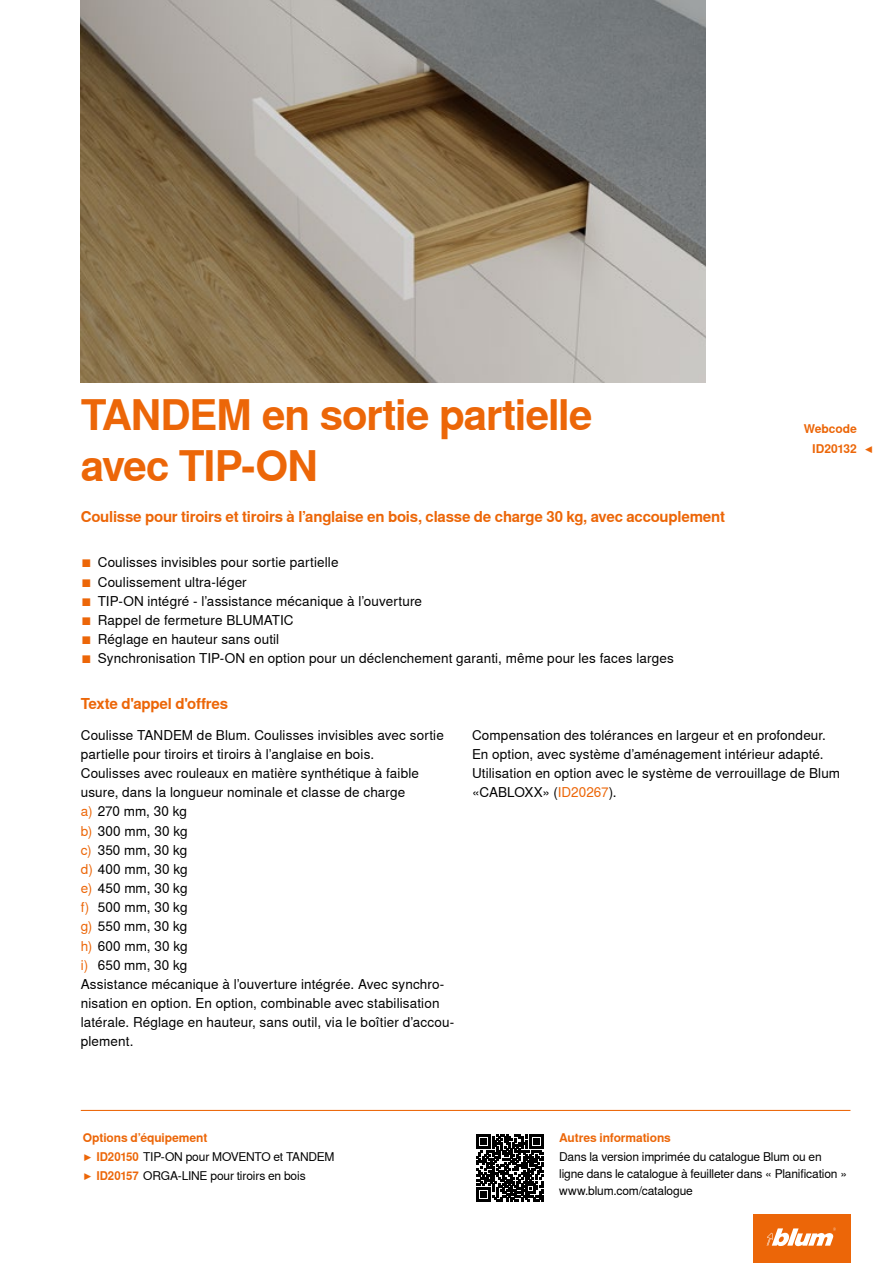
<style>
.page{position:relative;width:893px;height:1263px;background:#fff}
.page>*{position:absolute;margin:0;border:0;box-sizing:border-box;transform-origin:0 0}
.CB_AF_Ueber_Tit2{font:700 42px/50.4px "Nimbus Sans Global";letter-spacing:-.03em;color:#ec6608}
.CB_AF_Ueber_Ber1o_li{font:700 15px "Nimbus Sans Global";letter-spacing:-.015em;color:#ec6608}
.CB_AF_FliesIMG_li{font:13.5px/19.2px "Nimbus Sans Global";letter-spacing:.01em;color:#000}
.CB_AF_Bes_IMG9{font:13.5px "Nimbus Sans Global";letter-spacing:.01em;color:#000}
.CB_AF_Fliess_li{font:12px/17px "Nimbus Sans Global";letter-spacing:-.01em;color:#000}
.CB_AF_Ueber_Ber2o_li{font:12px "Nimbus Sans Global";letter-spacing:-.015em;color:#000}
.CB_AF_Ueber_Ber2o_li-2{font:700 12px "Nimbus Sans Global";letter-spacing:-.01em;color:#ec6608}
.CB_AF_Ueber_Ber2o_re{font:700 12px "Nimbus Sans Global";letter-spacing:-.005em;color:#ec6608}
.s1{color:#ec6608}
.s2{font-weight:700;color:#ec6608}
</style>
<div class="page">
<img style="left:81px;top:0;width:625px;height:383px">
<div style="left:753px;top:1214px;width:97px;height:49px;background:#ec6608"></div>
<svg style="left:767px;top:1227px;width:69px;height:19px"></svg>
<hr style="left:81px;top:1110px;width:769px;height:1px;background:#ec6608">
<svg style="left:476px;top:1134px;width:67px;height:67px"></svg>
<p class="CB_AF_Ueber_Tit2" style="left:81px;top:390px;width:513px">TANDEM en sortie partielle avec TIP-ON</p>
<p class="CB_AF_Ueber_Ber1o_li" style="left:81px;top:508px;width:646px">Coulisse pour tiroirs et tiroirs à l’anglaise en bois, classe de charge 30 kg, avec accouplement</p>
<p class="CB_AF_Bes_IMG9" style="left:81px;top:555px;width:259px"><span class="s1">■</span> Coulisses invisibles pour sortie partielle</p>
<p class="CB_AF_Bes_IMG9" style="left:81px;top:574px;width:168px"><span class="s1">■</span> Coulissement ultra-léger</p>
<p class="CB_AF_Bes_IMG9" style="left:81px;top:593px;width:343px"><span class="s1">■</span> TIP-ON intégré - l’assistance mécanique à l’ouverture</p>
<p class="CB_AF_Bes_IMG9" style="left:81px;top:612px;width:214px"><span class="s1">■</span> Rappel de fermeture BLUMATIC</p>
<p class="CB_AF_Bes_IMG9" style="left:81px;top:631px;width:200px"><span class="s1">■</span> Réglage en hauteur sans outil</p>
<p class="CB_AF_Bes_IMG9" style="left:81px;top:651px;width:594px"><span class="s1">■</span> Synchronisation TIP-ON en option pour un déclenchement garanti, même pour les faces larges</p>
<p class="CB_AF_Ueber_Ber1o_li" style="left:81px;top:695px;width:149px">Texte d'appel d'offres</p>
<p class="CB_AF_Ueber_Ber2o_re" style="left:804px;top:422px;width:55px">Webcode</p>
<p class="CB_AF_Ueber_Ber2o_re" style="left:812px;top:441px;width:46px">ID20132</p>
<p class="CB_AF_Ueber_Ber2o_re" style="left:865px;top:441px;width:11px">◀</p>
<p class="CB_AF_FliesIMG_li" style="left:81px;top:725px;width:365px">Coulisse TANDEM de Blum. Coulisses invisibles avec sortie partielle pour tiroirs et tiroirs à l’anglaise en bois.</p>
<p class="CB_AF_FliesIMG_li" style="left:81px;top:764px;width:340px">Coulisses avec rouleaux en matière synthétique à faible usure, dans la longueur nominale et classe de charge</p>
<p class="CB_AF_FliesIMG_li" style="left:81px;top:802px;width:108px"><span class="s1">a)</span> 270 mm, 30 kg</p>
<p class="CB_AF_FliesIMG_li" style="left:81px;top:821px;width:108px"><span class="s1">b)</span> 300 mm, 30 kg</p>
<p class="CB_AF_FliesIMG_li" style="left:81px;top:840px;width:108px"><span class="s1">c)</span> 350 mm, 30 kg</p>
<p class="CB_AF_FliesIMG_li" style="left:81px;top:859px;width:108px"><span class="s1">d)</span> 400 mm, 30 kg</p>
<p class="CB_AF_FliesIMG_li" style="left:81px;top:879px;width:108px"><span class="s1">e)</span> 450 mm, 30 kg</p>
<p class="CB_AF_FliesIMG_li" style="left:81px;top:898px;width:108px"><span class="s1">f)</span> 500 mm, 30 kg</p>
<p class="CB_AF_FliesIMG_li" style="left:81px;top:917px;width:108px"><span class="s1">g)</span> 550 mm, 30 kg</p>
<p class="CB_AF_FliesIMG_li" style="left:81px;top:936px;width:108px"><span class="s1">h)</span> 600 mm, 30 kg</p>
<p class="CB_AF_FliesIMG_li" style="left:81px;top:955px;width:108px"><span class="s1">i)</span> 650 mm, 30 kg</p>
<p class="CB_AF_FliesIMG_li" style="left:81px;top:975px;width:375px">Assistance mécanique à l’ouverture intégrée. Avec synchro&shy;nisation en option. En option, combinable avec stabilisation latérale. Réglage en hauteur, sans outil, via le boîtier d’accou&shy;plement.</p>
<p class="CB_AF_FliesIMG_li" style="left:472px;top:725px;width:370px">Compensation des tolérances en largeur et en profondeur.<br>En option, avec système d’aménagement intérieur adapté.<br>Utilisation en option avec le système de verrouillage de Blum «CABLOXX» (<span class="s1">ID20267</span>).</p>
<p class="CB_AF_Ueber_Ber2o_li-2" style="left:83px;top:1130px;width:126px">Options d’équipement</p>
<p class="CB_AF_Ueber_Ber2o_li" style="left:83px;top:1149px;width:253px"><span class="s1">▶</span> <span class="s2">ID20150</span> TIP-ON pour MOVENTO et TANDEM</p>
<p class="CB_AF_Ueber_Ber2o_li" style="left:83px;top:1169px;width:224px"><span class="s1">▶</span> <span class="s2">ID20157</span> ORGA-LINE pour tiroirs en bois</p>
<p class="CB_AF_Ueber_Ber2o_li-2" style="left:559px;top:1130px;width:113px">Autres informations</p>
<p class="CB_AF_Fliess_li" style="left:559px;top:1148px;width:289px">Dans la version imprimée du catalogue Blum ou en ligne dans le catalogue à feuilleter dans « Planification »</p>
<p class="CB_AF_Fliess_li" style="left:559px;top:1182px;width:135px">www.blum.com/catalogue</p>
</div>
